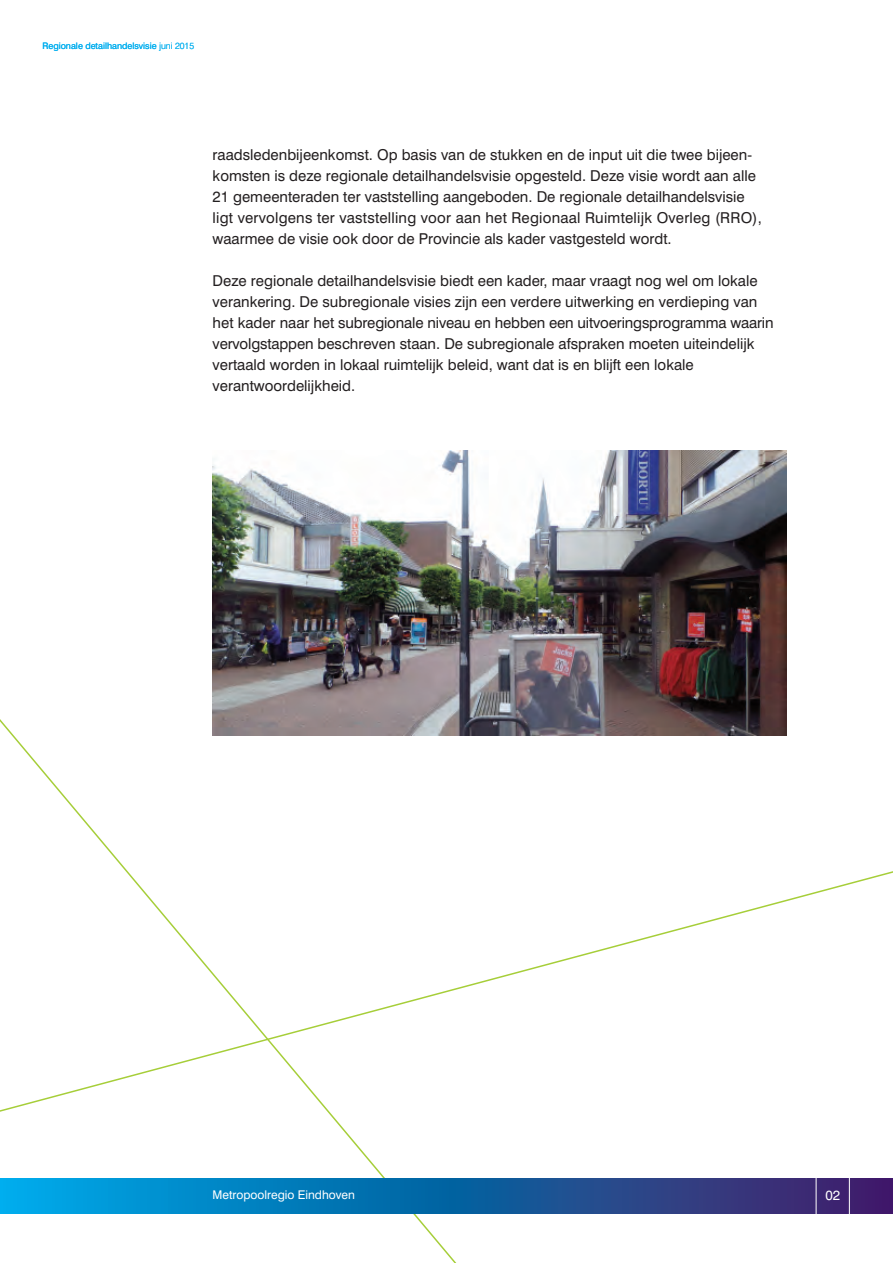
<style>
.page{position:relative;width:893px;height:1263px;background:#fff}
.page>*{position:absolute;margin:0;border:0;box-sizing:border-box;transform-origin:0 0}
.t1{font:15px/21px "Swiss 721 BT";color:#231f20}
.t2{font:13.5px "Swiss 721 BT";color:#fff}
.t3{font:12px "Swiss 721 BT";color:#fff}
.t4{font:9px "Swiss 721 BT";color:#00aeef}
.s1{font-weight:300}
</style>
<div class="page">
<svg style="left:0;top:868px;width:893px;height:250px"></svg>
<svg style="left:0;top:1178px;width:893px;height:36px;background:#1463a5"></svg>
<div style="left:816px;top:1174px;width:34px;height:43px;border:1px solid #fff"></div>
<img style="left:213px;top:451px;width:574px;height:285px">
<p class="t4" style="left:43px;top:43px;width:153px">Regionale detailhandelsvisie <span class="s1">juni 2015</span></p>
<p class="t1" style="left:213px;top:145px;width:551px">raadsledenbijeenkomst. Op basis van de stukken en de input uit die twee bijeen - komsten is deze regionale detailhandelsvisie opgesteld. Deze visie wordt aan alle 21 gemeenteraden ter vaststelling aangeboden. De regionale detailhandelsvisie ligt vervolgens ter vaststelling voor aan het Regionaal Ruimtelijk Overleg (RRO), waarmee de visie ook door de Provincie als kader vastgesteld wordt.</p>
<p class="t1" style="left:213px;top:271px;width:563px">Deze regionale detailhandelsvisie biedt een kader, maar vraagt nog wel om lokale verankering. De subregionale visies zijn een verdere uitwerking en verdieping van het kader naar het subregionale niveau en hebben een uitvoeringsprogramma waarin vervolgstappen beschreven staan. De subregionale afspraken moeten uiteindelijk vertaald worden in lokaal ruimtelijk beleid, want dat is en blijft een lokale verantwoordelijkheid.</p>
<p class="t3" style="left:213px;top:1191px;width:144px">Metropoolregio Eindhoven</p>
<p class="t2" style="left:826px;top:1190px;width:16px">02</p>
</div>
